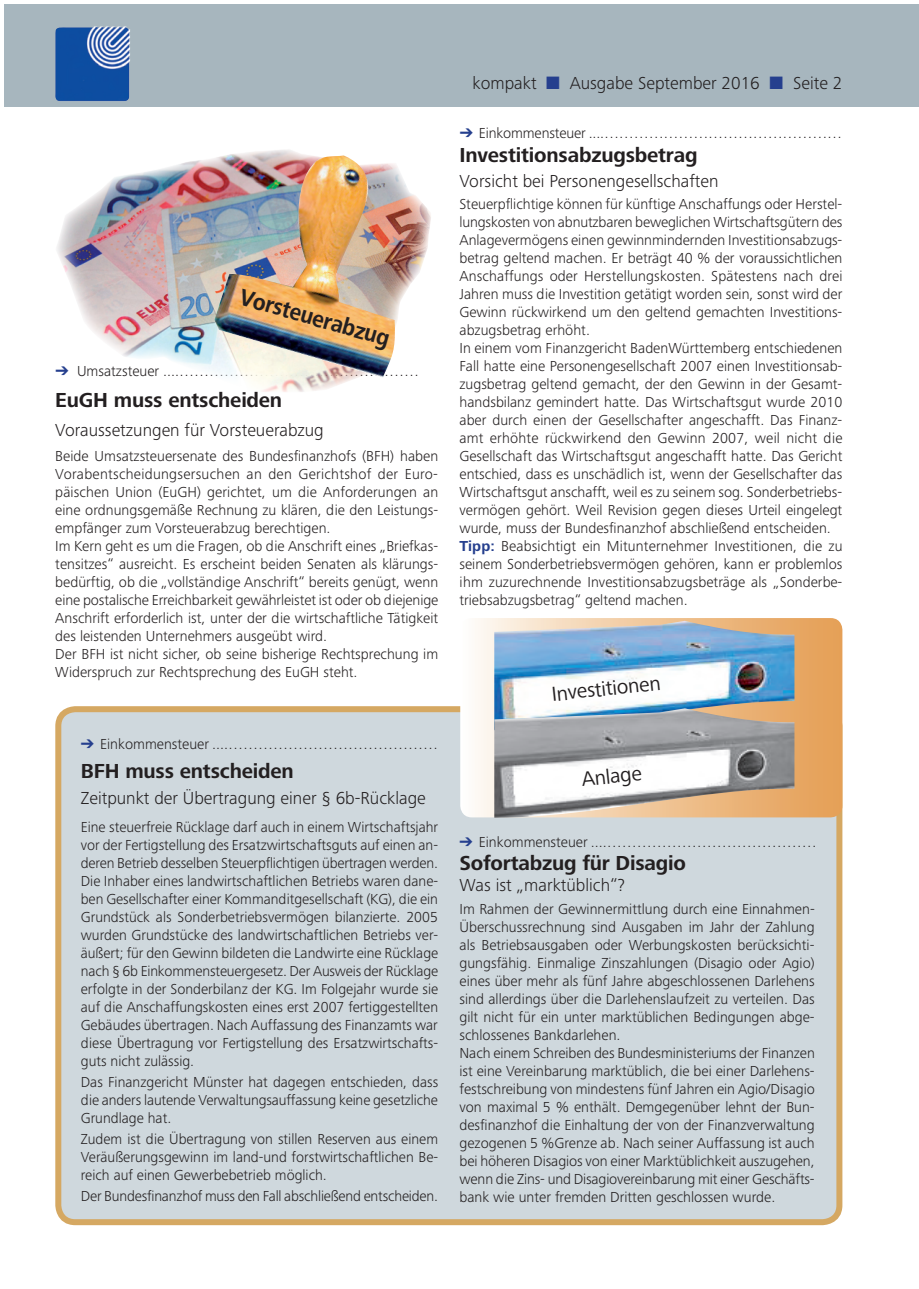
<style>
.page{position:relative;width:919px;height:1289px;background:#fff}
.page>*{position:absolute;margin:0;border:0;box-sizing:border-box;transform-origin:0 0}
.Überschrift{font:700 24px "Frutiger Next Pro";color:#231f20;scale:.9 1}
.Überschrift-2{font:700 21px "Frutiger Next Pro";letter-spacing:-.01em;color:#231f20}
.Überschrift-3{font:21px "Frutiger Next Pro";color:#231f20}
.t1{font:300 18px "Frutiger Next Pro";color:#231f20}
.t2{font:300 15px/18px "Frutiger Next Pro";color:#231f20;text-align:justify}
.s1{color:#253f8e}
.s2{font-weight:700;color:#253f8e}
</style>
<div class="page">
<div style="left:58px;top:709px;width:781px;height:513px;background:#cfd8dd;border-radius:17px"></div>
<div style="left:55px;top:706px;width:787px;height:519px;border:6px solid #d5a862;border-radius:17px"></div>
<div style="left:4px;top:4px;width:914px;height:103px;background:#a7b6be"></div>
<img style="left:55px;top:26px;width:75px;height:75px">
<img style="left:57px;top:150px;width:374px;height:242px">
<img style="left:214px;top:155px;width:181px;height:223px">
<svg style="left:460px;top:618px;width:382px;height:199px;background:#eec79c"></svg>
<img style="left:494px;top:621px;width:300px;height:87px">
<img style="left:494px;top:708px;width:300px;height:109px">
<p class="Überschrift" style="left:244px;top:283px;width:174px;rotate:16deg">Vorsteuerabzug</p>
<p class="t2" style="left:56px;top:362px;width:365px"><span class="s1">➔</span> Umsatzsteuer ....…………………………………………</p>
<p class="Überschrift-2" style="left:55px;top:388px;width:228px">EuGH muss entscheiden</p>
<p class="t1" style="left:55px;top:420px;width:270px">Voraussetzungen für Vorsteuerabzug</p>
<p class="t2" style="left:55px;top:447px;width:384px">Beide Umsatzsteuersenate des Bundesfinanzhofs (BFH) haben Vorabentscheidungsersuchen an den Gerichtshof der Euro&shy;päischen Union (EuGH) gerichtet, um die Anforderungen an eine ordnungsgemäße Rechnung zu klären, die den Leistungs&shy;empfänger zum Vorsteuerabzug berechtigen.</p>
<p class="t2" style="left:55px;top:537px;width:384px">Im Kern geht es um die Fragen, ob die Anschrift eines „Briefkas&shy;tensitzes“ ausreicht. Es erscheint beiden Senaten als klärungs&shy;bedürftig, ob die „vollständige Anschrift“ bereits genügt, wenn eine postalische Erreichbarkeit gewährleistet ist oder ob diejenige Anschrift erforderlich ist, unter der die wirtschaftliche Tätigkeit des leistenden Unternehmers ausgeübt wird.</p>
<p class="t2" style="left:55px;top:645px;width:384px">Der BFH ist nicht sicher, ob seine bisherige Rechtsprechung im<br>Widerspruch zur Rechtsprechung des EuGH steht.</p>
<p class="t2" style="left:81px;top:735px;width:359px"><span class="s1">➔</span> Einkommensteuer ....……………………………………</p>
<p class="Überschrift-2" style="left:81px;top:758px;width:214px">BFH muss entscheiden</p>
<p class="t1" style="left:81px;top:787px;width:346px">Zeitpunkt der Übertragung einer § 6b-Rücklage</p>
<p class="t2" style="left:81px;top:817px;width:359px">Eine steuerfreie Rücklage darf auch in einem Wirtschaftsjahr vor der Fertigstellung des Ersatzwirtschaftsguts auf einen an&shy;deren Betrieb desselben Steuerpflichtigen übertragen werden.</p>
<p class="t2" style="left:81px;top:871px;width:359px">Die Inhaber eines landwirtschaftlichen Betriebs waren dane&shy;ben Gesellschafter einer Kommanditgesellschaft (KG), die ein Grundstück als Sonderbetriebsvermögen bilanzierte. 2005 wurden Grundstücke des landwirtschaftlichen Betriebs ver&shy;äußert; für den Gewinn bildeten die Landwirte eine Rücklage nach § 6b Einkommensteuergesetz. Der Ausweis der Rücklage erfolgte in der Sonderbilanz der KG. Im Folgejahr wurde sie auf die Anschaffungskosten eines erst 2007 fertiggestellten Gebäudes übertragen. Nach Auffassung des Finanzamts war diese Übertragung vor Fertigstellung des Ersatzwirtschafts&shy;guts nicht zulässig.</p>
<p class="t2" style="left:81px;top:1072px;width:359px">Das Finanzgericht Münster hat dagegen entschieden, dass die anders lautende Verwaltungsauffassung keine gesetzliche Grundlage hat.</p>
<p class="t2" style="left:81px;top:1129px;width:359px">Zudem ist die Übertragung von stillen Reserven aus einem Veräußerungsgewinn im land-und forstwirtschaftlichen Be&shy;reich auf einen Gewerbebetrieb möglich.</p>
<p class="t2" style="left:81px;top:1186px;width:358px">Der Bundesfinanzhof muss den Fall abschließend entscheiden.</p>
<p class="t1" style="left:472px;top:73px;width:371px">kompakt <span class="s1">■</span> Ausgabe September 2016 <span class="s1">■</span> Seite 2</p>
<p class="t2" style="left:460px;top:124px;width:384px"><span class="s1">➔</span> Einkommensteuer ....…………………………………………</p>
<p class="Überschrift-2" style="left:459px;top:143px;width:239px">Investitionsabzugsbetrag</p>
<p class="t1" style="left:459px;top:170px;width:261px">Vorsicht bei Personengesellschaften</p>
<p class="t2" style="left:459px;top:195px;width:384px">Steuerpflichtige können für künftige Anschaffungs oder Herstel&shy;lungskosten von abnutzbaren beweglichen Wirtschaftsgütern des Anlagevermögens einen gewinnmindernden Investitionsabzugs&shy;betrag geltend machen. Er beträgt 40 % der voraussichtlichen Anschaffungs oder Herstellungskosten. Spätestens nach drei Jahren muss die Investition getätigt worden sein, sonst wird der Gewinn rückwirkend um den geltend gemachten Investitions&shy;abzugsbetrag erhöht.</p>
<p class="t2" style="left:459px;top:339px;width:384px">In einem vom Finanzgericht BadenWürttemberg entschiedenen Fall hatte eine Personengesellschaft 2007 einen Investitionsab&shy;zugsbetrag geltend gemacht, der den Gewinn in der Gesamt&shy;handsbilanz gemindert hatte. Das Wirtschaftsgut wurde 2010 aber durch einen der Gesellschafter angeschafft. Das Finanz&shy;amt erhöhte rückwirkend den Gewinn 2007, weil nicht die Gesellschaft das Wirtschaftsgut angeschafft hatte. Das Gericht entschied, dass es unschädlich ist, wenn der Gesellschafter das Wirtschaftsgut anschafft, weil es zu seinem sog. Sonderbetriebs&shy;vermögen gehört. Weil Revision gegen dieses Urteil eingelegt wurde, muss der Bundesfinanzhof abschließend entscheiden.</p>
<p class="t2" style="left:459px;top:537px;width:384px"><span class="s2">Tipp:</span> Beabsichtigt ein Mitunternehmer Investitionen, die zu seinem Sonderbetriebsvermögen gehören, kann er problemlos ihm zuzurechnende Investitionsabzugsbeträge als „Sonderbe&shy;triebsabzugsbetrag“ geltend machen.</p>
<p class="Überschrift-3" style="left:550px;top:682px;width:111px;rotate:-6deg">Investitionen</p>
<p class="Überschrift-3" style="left:580px;top:767px;width:62px;rotate:-6deg">Anlage</p>
<p class="t2" style="left:459px;top:833px;width:359px"><span class="s1">➔</span> Einkommensteuer ....……………………………………</p>
<p class="Überschrift-2" style="left:459px;top:851px;width:228px">Sofortabzug für Disagio</p>
<p class="t1" style="left:459px;top:874px;width:167px">Was ist „marktüblich“?</p>
<p class="t2" style="left:459px;top:900px;width:357px">Im Rahmen der Gewinnermittlung durch eine Einnahmen-Überschussrechnung sind Ausgaben im Jahr der Zahlung als Betriebsausgaben oder Werbungskosten berücksichti&shy;gungsfähig. Einmalige Zinszahlungen (Disagio oder Agio) eines über mehr als fünf Jahre abgeschlossenen Darlehens sind allerdings über die Darlehenslaufzeit zu verteilen. Das gilt nicht für ein unter marktüblichen Bedingungen abge&shy;schlossenes Bankdarlehen.</p>
<p class="t2" style="left:459px;top:1044px;width:357px">Nach einem Schreiben des Bundesministeriums der Finanzen ist eine Vereinbarung marktüblich, die bei einer Darlehens&shy;festschreibung von mindestens fünf Jahren ein Agio/Disagio von maximal 5 % enthält. Demgegenüber lehnt der Bun&shy;desfinanzhof die Einhaltung der von der Finanzverwaltung gezogenen 5 %Grenze ab. Nach seiner Auffassung ist auch bei höheren Disagios von einer Marktüblichkeit auszugehen, wenn die Zins- und Disagiovereinbarung mit einer Geschäfts&shy;bank wie unter fremden Dritten geschlossen wurde.</p>
</div>
